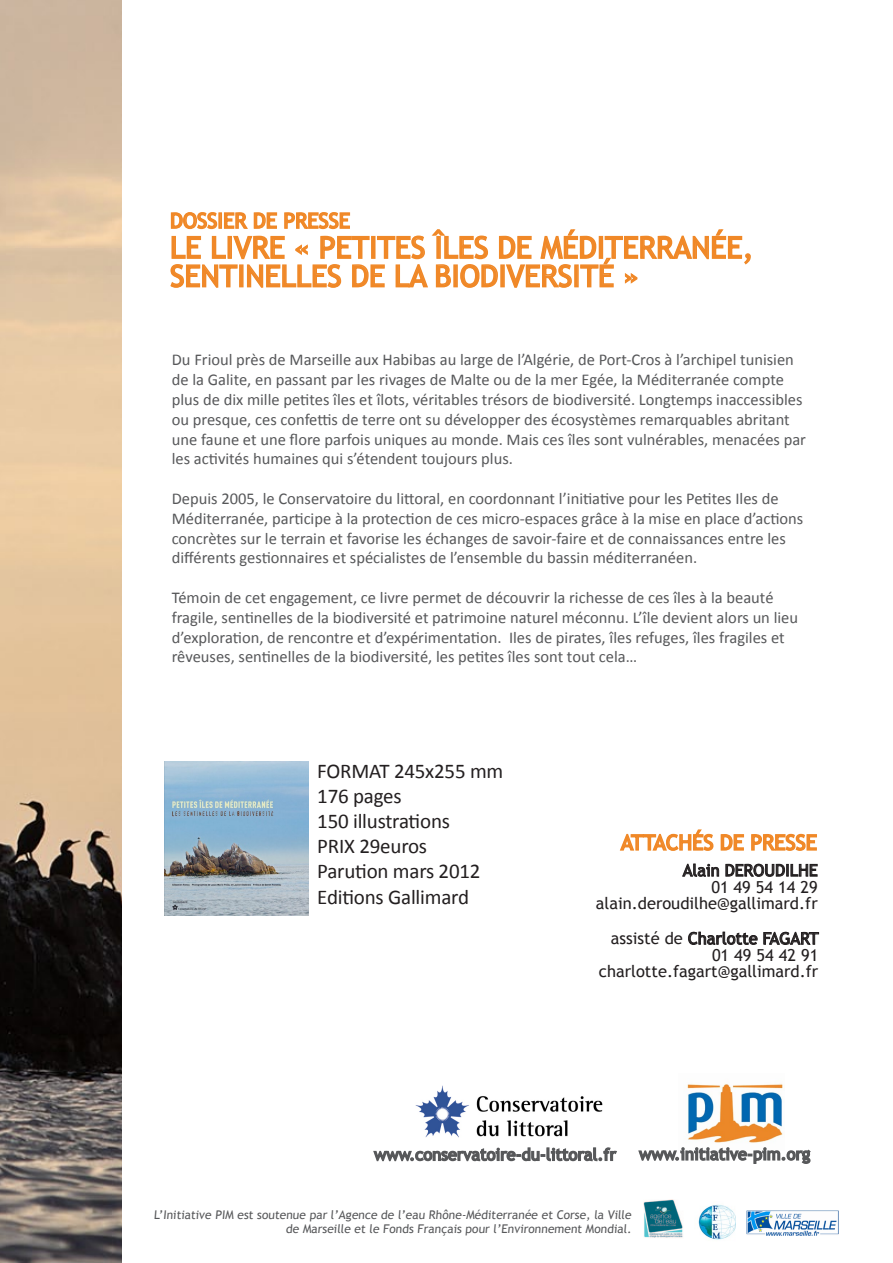
<style>
.page{position:relative;width:893px;height:1263px;background:#fff}
.page>*{position:absolute;margin:0;border:0;box-sizing:border-box;transform-origin:0 0}
.t1{font:30px "Trebuchet MS";color:#f08827}
.t2{font:21px "Calibri";letter-spacing:-.01em;color:#231f20}
.t3{font:21px "Trebuchet MS";color:#f08827}
.t4{font:16.5px/19.8px "Calibri";color:#57585a}
.t5{font:16.5px "Trebuchet MS";color:#231f20}
.t6{font:12px/14.4px "Trebuchet MS";color:#57585a;text-align:right}
</style>
<div class="page">
<svg style="left:170px;top:212px;width:581px;height:76px"></svg>
<img style="left:0;top:0;width:121px;height:1263px">
<img style="left:698px;top:1204px;width:37px;height:36px">
<img style="left:643px;top:1200px;width:40px;height:38px">
<img style="left:747px;top:1210px;width:92px;height:26px">
<img style="left:415px;top:1085px;width:188px;height:52px">
<svg style="left:373px;top:1147px;width:244px;height:15px"></svg>
<img style="left:687px;top:1083px;width:96px;height:60px">
<svg style="left:638px;top:1147px;width:173px;height:17px"></svg>
<svg style="left:682px;top:863px;width:37px;height:14px"></svg>
<svg style="left:725px;top:863px;width:93px;height:14px"></svg>
<svg style="left:688px;top:931px;width:131px;height:14px"></svg>
<svg style="left:619px;top:829px;width:95px;height:22px"></svg>
<svg style="left:720px;top:833px;width:97px;height:18px"></svg>
<img style="left:164px;top:762px;width:145px;height:153px">
<p class="t3" style="left:170px;top:208px;width:181px">DOSSIER DE PRESSE</p>
<p class="t1" style="left:170px;top:230px;width:585px">LE LIVRE « PETITES ÎLES DE MÉDITERRANÉE,</p>
<p class="t1" style="left:170px;top:258px;width:470px">SENTINELLES DE LA BIODIVERSITÉ »</p>
<p class="t4" style="left:172px;top:350px;width:636px">Du Frioul près de Marseille aux Habibas au large de l’Algérie, de Port-Cros à l’archipel tunisien de la Galite, en passant par les rivages de Malte ou de la mer Egée, la Méditerranée compte plus de dix mille petites îles et îlots, véritables trésors de biodiversité. Longtemps inaccessibles ou presque, ces confettis de terre ont su développer des écosystèmes remarquables abritant une faune et une flore parfois uniques au monde. Mais ces îles sont vulnérables, menacées par les activités humaines qui s’étendent toujours plus.</p>
<p class="t4" style="left:172px;top:489px;width:633px">Depuis 2005, le Conservatoire du littoral, en coordonnant l’initiative pour les Petites Iles de Méditerranée, participe à la protection de ces micro-espaces grâce à la mise en place d’actions concrètes sur le terrain et favorise les échanges de savoir-faire et de connaissances entre les différents gestionnaires et spécialistes de l’ensemble du bassin méditerranéen.</p>
<p class="t4" style="left:172px;top:588px;width:628px">Témoin de cet engagement, ce livre permet de découvrir la richesse de ces îles à la beauté fragile, sentinelles de la biodiversité et patrimoine naturel méconnu. L’île devient alors un lieu d’exploration, de rencontre et d’expérimentation. Iles de pirates, îles refuges, îles fragiles et rêveuses, sentinelles de la biodiversité, les petites îles sont tout cela…</p>
<p class="t2" style="left:317px;top:757px;width:188px">FORMAT 245x255 mm</p>
<p class="t2" style="left:317px;top:782px;width:86px">176 pages</p>
<p class="t2" style="left:317px;top:808px;width:134px">150 illustrations</p>
<p class="t2" style="left:317px;top:833px;width:111px">PRIX 29euros</p>
<p class="t2" style="left:317px;top:858px;width:165px">Parution mars 2012</p>
<p class="t2" style="left:317px;top:883px;width:153px">Editions Gallimard</p>
<p class="t3" style="left:621px;top:830px;width:198px">ATTACHÉS DE PRESSE</p>
<p class="t5" style="left:683px;top:861px;width:137px">Alain DEROUDILHE</p>
<p class="t5" style="left:711px;top:877px;width:108px">01 49 54 14 29</p>
<p class="t5" style="left:596px;top:894px;width:223px">alain.deroudilhe@gallimard.fr</p>
<p class="t5" style="left:611px;top:929px;width:209px">assisté de Charlotte FAGART</p>
<p class="t5" style="left:712px;top:945px;width:108px">01 49 54 42 91</p>
<p class="t5" style="left:599px;top:962px;width:221px">charlotte.fagart@gallimard.fr</p>
<p class="t6" style="left:154px;top:1207px;width:480px">L’Initiative PIM est soutenue par l’Agence de l’eau Rhône-Méditerranée et Corse, la Ville de Marseille et le Fonds Français pour l’Environnement Mondial.</p>
</div>
